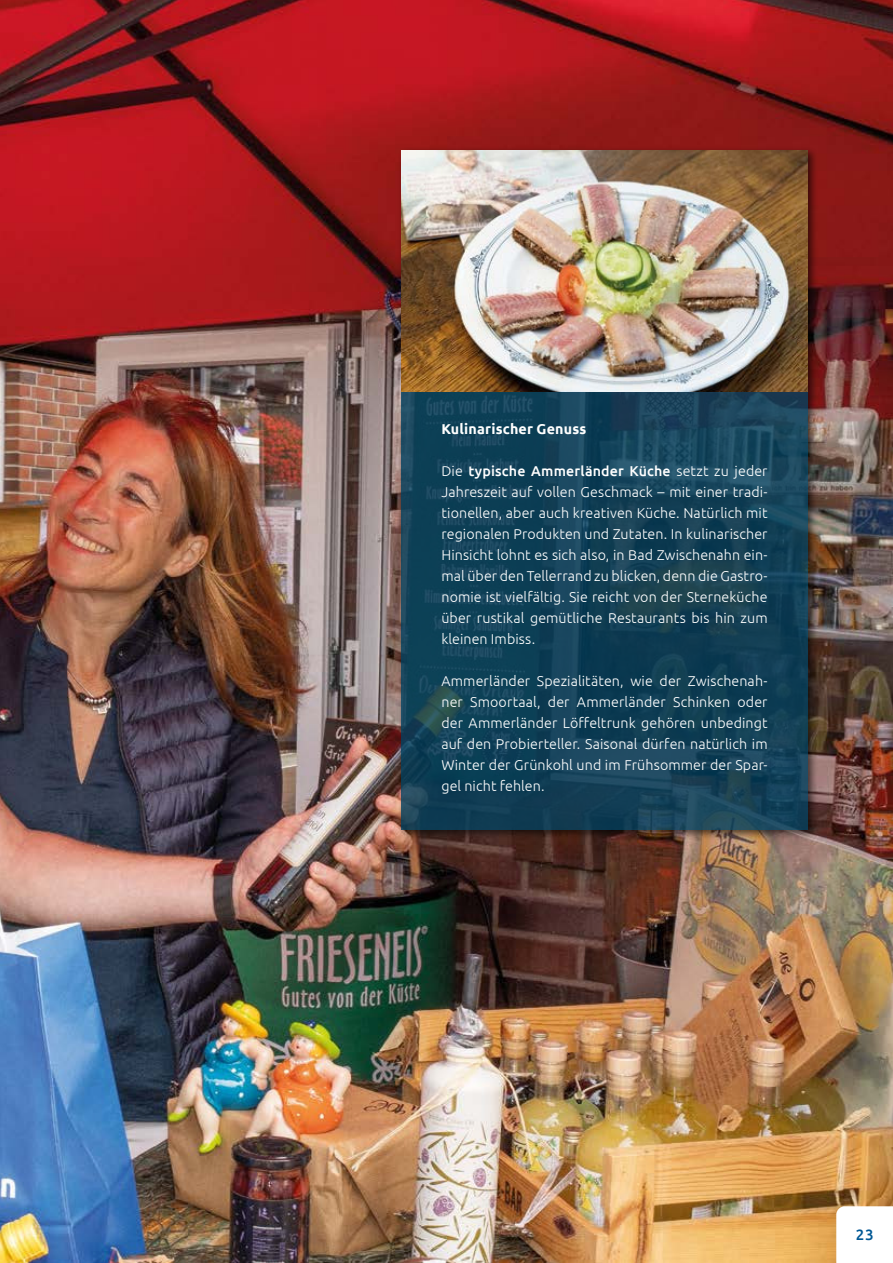
<style>
.page{position:relative;width:893px;height:1263px;background:#fff}
.page>*{position:absolute;margin:0;border:0;box-sizing:border-box;transform-origin:0 0}
.t1{font:500 15px "Ubuntu";color:#005895}
.t2{font:300 14.25px/21px "Ubuntu";letter-spacing:.005em;color:#fff;text-align:justify}
.t3{font:700 14.25px "Ubuntu";letter-spacing:.015em;color:#fff}
.s1{font-weight:500}
</style>
<div class="page">
<img style="left:0;top:0;width:893px;height:1263px">
<div style="left:397px;top:146px;width:421px;height:694px;background:#000;opacity:.75"></div>
<svg style="left:401px;top:391px;width:407px;height:439px;background:#134157"></svg>
<img style="left:401px;top:151px;width:407px;height:240px">
<svg style="left:836px;top:1206px;width:57px;height:57px"></svg>
<p class="t3" style="left:441px;top:423px;width:146px">Kulinarischer Genuss</p>
<p class="t2" style="left:441px;top:461px;width:328px">Die <span class="s1">typische Ammerländer Küche</span> setzt zu jeder Jahreszeit auf vollen Geschmack – mit einer tradi&shy;tionellen, aber auch kreativen Küche. Natürlich mit regionalen Produkten und Zutaten. In kulinarischer Hinsicht lohnt es sich also, in Bad Zwischenahn ein&shy;mal über den Tellerrand zu blicken, denn die Gastro&shy;nomie ist vielfältig. Sie reicht von der Sterneküche über rustikal gemütliche Restaurants bis hin zum kleinen Imbiss.</p>
<p class="t2" style="left:441px;top:671px;width:328px">Ammerländer Spezialitäten, wie der Zwischenah&shy;ner Smoortaal, der Ammerländer Schinken oder der Ammerländer Löffeltrunk gehören unbedingt auf den Probierteller. Saisonal dürfen natürlich im Winter der Grünkohl und im Frühsommer der Spar&shy;gel nicht fehlen.</p>
<p class="t1" style="left:856px;top:1228px;width:19px">23</p>
</div>
